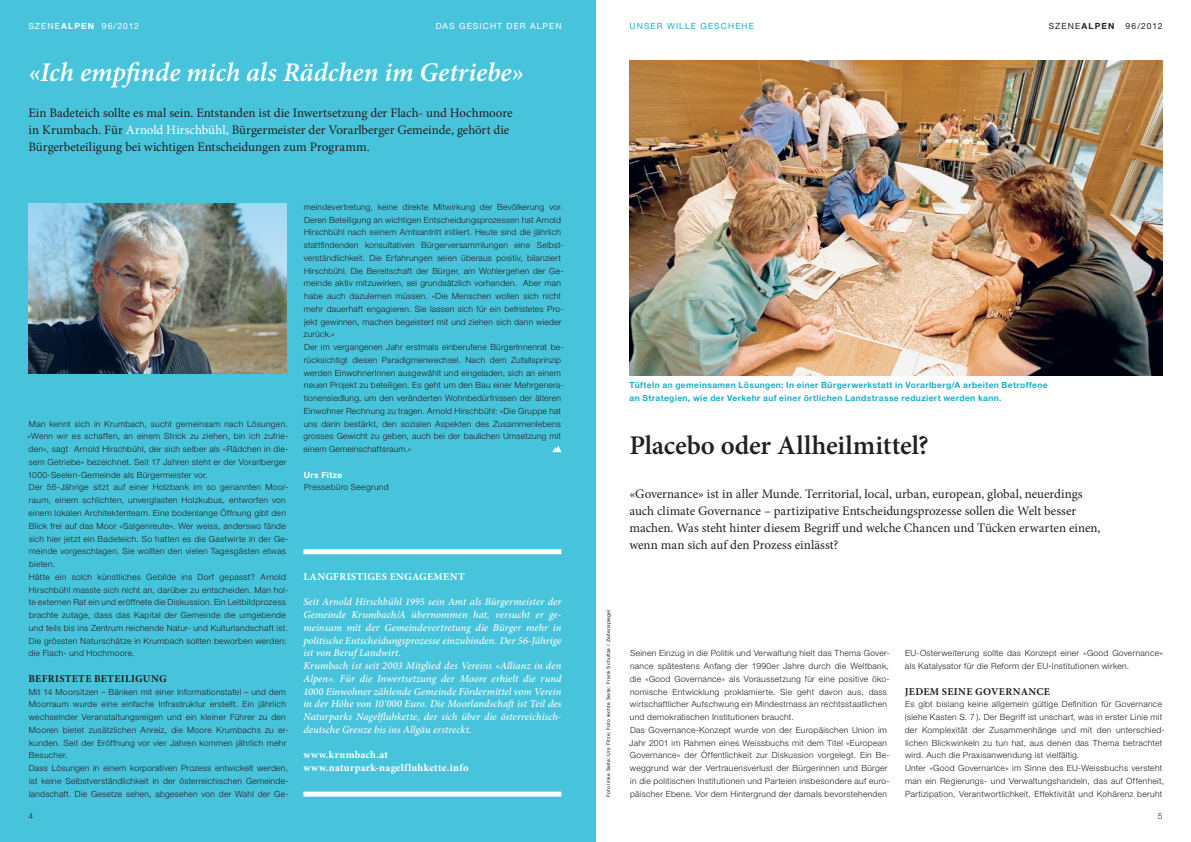
<style>
.page{position:relative;width:1191px;height:842px;background:#fff}
.page>*{position:absolute;margin:0;border:0;box-sizing:border-box;transform-origin:0 0}
.t1{font:italic 600 27px "Minion Pro";color:#fff}
.t2{font:600 27px "Minion Pro";letter-spacing:-.005em;color:#231f20}
.t3{font:13px/17px "Minion Pro";letter-spacing:-.005em;color:#231f20}
.t4{font:italic 500 10.5px/12.8px "Minion Pro";letter-spacing:.005em;color:#fff}
.t5{font:700 10.5px/12.8px "Minion Pro";letter-spacing:.06em;color:#fff}
.t6{font:700 10.5px "Minion Pro";letter-spacing:.03em;color:#231f20}
.t7{font:700 10.5px "Minion Pro";letter-spacing:.03em;color:#fff}
.t8{font:300 8.5px/12.8px "Helvetica Neue LT Pro";letter-spacing:.03em;color:#231f20}
.t9{font:700 8.5px/12.8px "Helvetica Neue LT Pro";letter-spacing:.04em;color:#1aaec8}
.t10{font:8.5px "Helvetica Neue LT Pro";letter-spacing:.125em;color:#fff}
.t11{font:8.5px "Helvetica Neue LT Pro";letter-spacing:.13em;color:#1aaec8}
.t12{font:8.5px "Helvetica Neue LT Pro";letter-spacing:.125em;color:#231f20}
.t13{font:700 8.5px "Helvetica Neue LT Pro";letter-spacing:.04em;color:#fff}
.t14{font:5px "Helvetica Neue LT Pro";letter-spacing:.05em;color:#231f20}
.s1{font-weight:700}
.s2{color:#fff}
</style>
<div class="page">
<div style="left:0;top:0;width:595px;height:842px;background:#47c4dc"></div>
<img style="left:629px;top:61px;width:533px;height:315px">
<svg style="left:552px;top:445px;width:9px;height:7px"></svg>
<div style="left:303px;top:549px;width:258px;height:5px;background:#fff"></div>
<div style="left:303px;top:792px;width:258px;height:5px;background:#fff"></div>
<img style="left:28px;top:204px;width:258px;height:170px">
<p class="t10" style="left:28px;top:20px;width:112px">SZENE<span class="s1">Alpen</span> 96/2012</p>
<p class="t10" style="left:436px;top:20px;width:127px">DAS GESICHT DER ALPEN</p>
<h1 class="t1" style="left:28px;top:53px;width:497px">«Ich empfinde mich als Rädchen im Getriebe»</h1>
<p class="t3" style="left:28px;top:104px;width:485px">Ein Badeteich sollte es mal sein. Entstanden ist die Inwertsetzung der Flach- und Hochmoore in Krumbach. Für <span class="s2">Arnold Hirschbühl,</span> Bürgermeister der Vorarlberger Gemeinde, gehört die<br>Bürgerbeteiligung bei wichtigen Entscheidungen zum Programm.</p>
<p class="t8" style="left:28px;top:417px;width:262px">Man kennt sich in Krumbach, sucht gemeinsam nach Lösungen. «Wenn wir es schaffen, an einem Strick zu ziehen, bin ich zufrie&shy;den», sagt Arnold Hirschbühl, der sich selber als «Rädchen in die&shy;sem Getriebe» bezeichnet. Seit 17 Jahren steht er der Vorarlberger 1000-Seelen-Gemeinde als Bürgermeister vor.<br>Der 56-Jährige sitzt auf einer Holzbank im so genannten Moor&shy;raum, einem schlichten, unverglasten Holzkubus, entworfen von einem lokalen Architektenteam. Eine bodenlange Öffnung gibt den Blick frei auf das Moor «Salgenreute». Wer weiss, anderswo fände sich hier jetzt ein Badeteich. So hatten es die Gastwirte in der Ge&shy;meinde vorgeschlagen. Sie wollten den vielen Tagesgästen etwas bieten.<br>Hätte ein solch künstliches Gebilde ins Dorf gepasst? Arnold Hirschbühl masste sich nicht an, darüber zu entscheiden. Man hol&shy;te externen Rat ein und eröffnete die Diskussion. Ein Leitbildprozess brachte zutage, dass das Kapital der Gemeinde die umgebende und teils bis ins Zentrum reichende Natur- und Kulturlandschaft ist.<br>Die grössten Naturschätze in Krumbach sollten beworben werden: die Flach- und Hochmoore.</p>
<p class="t6" style="left:28px;top:671px;width:140px">BEFRISTETE BETEILIGUNG</p>
<p class="t8" style="left:29px;top:685px;width:261px">Mit 14 Moorsitzen – Bänken mit einer Informationstafel – und dem Moorraum wurde eine einfache Infrastruktur erstellt. Ein jährlich wechselnder Veranstaltungsreigen und ein kleiner Führer zu den Mooren bietet zusätzlichen Anreiz, die Moore Krumbachs zu er&shy;kunden. Seit der Eröffnung vor vier Jahren kommen jährlich mehr Besucher.<br>Dass Lösungen in einem korporativen Prozess entwickelt werden, ist keine Selbstverständlichkeit in der österreichischen Gemeinde&shy;landschaft. Die Gesetze sehen, abgesehen von der Wahl der Ge-</p>
<p class="t8" style="left:28px;top:810px;width:6px">4</p>
<p class="t8" style="left:304px;top:200px;width:261px">meindevertretung, keine direkte Mitwirkung der Bevölkerung vor.<br>Deren Beteiligung an wichtigen Entscheidungsprozessen hat Arnold Hirschbühl nach seinem Amtsantritt initiiert. Heute sind die jährlich stattfindenden konsultativen Bürgerversammlungen eine Selbst&shy;verständlichkeit. Die Erfahrungen seien überaus positiv, bilanziert Hirschbühl. Die Bereitschaft der Bürger, am Wohlergehen der Ge&shy;meinde aktiv mitzuwirken, sei grundsätzlich vorhanden. Aber man habe auch dazulernen müssen. «Die Menschen wollen sich nicht mehr dauerhaft engagieren. Sie lassen sich für ein befristetes Pro&shy;jekt gewinnen, machen begeistert mit und ziehen sich dann wieder zurück.»<br>Der im vergangenen Jahr erstmals einberufene BürgerInnenrat be&shy;rücksichtigt diesen Paradigmenwechsel. Nach dem Zufallsprinzip werden EinwohnerInnen ausgewählt und eingeladen, sich an einem neuen Projekt zu beteiligen. Es geht um den Bau einer Mehrgenera&shy;tionensiedlung, um den veränderten Wohnbedürfnissen der älteren Einwohner Rechnung zu tragen. Arnold Hirschbühl: «Die Gruppe hat uns darin bestärkt, den sozialen Aspekten des Zusammenlebens grosses Gewicht zu geben, auch bei der baulichen Umsetzung mit einem Gemeinschaftsraum.»</p>
<p class="t13" style="left:304px;top:469px;width:40px">Urs Fitze</p>
<p class="t8" style="left:304px;top:481px;width:86px">Pressebüro Seegrund</p>
<p class="t7" style="left:303px;top:569px;width:163px">LANGFRISTIGES ENGAGEMENT</p>
<p class="t4" style="left:303px;top:595px;width:259px">Seit Arnold Hirschbühl 1995 sein Amt als Bürgermeister der Gemeinde Krumbach/A übernommen hat, versucht er ge&shy;meinsam mit der Gemeindevertretung die Bürger mehr in politische Entscheidungsprozesse einzubinden. Der 56-Jährige ist von Beruf Landwirt.<br>Krumbach ist seit 2003 Mitglied des Vereins «Allianz in den Alpen». Für die Inwertsetzung der Moore erhielt die rund 1000 Einwohner zählende Gemeinde Fördermittel vom Verein in der Höhe von 10‘000 Euro. Die Moorlandschaft ist Teil des Naturparks Nagelfluhkette, der sich über die österreichisch&shy;deutsche Grenze bis ins Allgäu erstreckt.</p>
<p class="t5" style="left:303px;top:748px;width:167px">WWW.KRUMBACH.AT<br>WWW.NATURPARK-NAGELFLUHKETTE.INFO</p>
<p class="t11" style="left:629px;top:20px;width:79px">UNSER WILLE GES</p>
<p class="t11" style="left:721px;top:20px;width:34px">CHEHE</p>
<p class="t12" style="left:1048px;top:20px;width:67px">SZENE<span class="s1">Alpen</span></p>
<p class="t12" style="left:1125px;top:20px;width:39px">96/2012</p>
<p class="t9" style="left:629px;top:379px;width:420px">Tüfteln an gemeinsamen Lösungen: In einer Bürgerwerkstatt in Vorarlberg/A arbeiten Betroffene an Strategien, wie der Verkehr auf einer örtlichen Landstrasse reduziert werden kann.</p>
<h1 class="t2" style="left:629px;top:427px;width:301px">Placebo oder Allheilmittel?</h1>
<p class="t3" style="left:629px;top:485px;width:472px">«Governance» ist in aller Munde. Territorial, local, urban, european, global, neuerdings auch climate Governance – partizipative Entscheidungsprozesse sollen die Welt besser machen. Was steht hinter diesem Begriff und welche Chancen und Tücken erwarten einen, wenn man sich auf den Prozess einlässt?</p>
<p class="t14" style="left:605px;top:797px;width:189px;rotate:-90deg">FOTO LINKE SEITE: URS FITZE; FOTO RECHTE SEITE: FRANK SCHULTZE / ZEITENSPIEGEL</p>
<p class="t8" style="left:629px;top:647px;width:262px">Seinen Einzug in die Politik und Verwaltung hielt das Thema Gover&shy;nance spätestens Anfang der 1990er Jahre durch die Weltbank, die «Good Governance» als Voraussetzung für eine positive öko&shy;nomische Entwicklung proklamierte. Sie geht davon aus, dass wirtschaftlicher Aufschwung ein Mindestmass an rechtsstaatlichen und demokratischen Institutionen braucht.<br>Das Governance-Konzept wurde von der Europäischen Union im Jahr 2001 im Rahmen eines Weissbuchs mit dem Titel «European Governance» der Öffentlichkeit zur Diskussion vorgelegt. Ein Be&shy;weggrund war der Vertrauensverlust der Bürgerinnen und Bürger in die politischen Institutionen und Parteien insbesondere auf euro&shy;päischer Ebene. Vor dem Hintergrund der damals bevorstehenden</p>
<p class="t8" style="left:905px;top:647px;width:260px">EU-Osterweiterung sollte das Konzept einer «Good Governance» als Katalysator für die Reform der EU-Institutionen wirken.</p>
<p class="t6" style="left:904px;top:684px;width:147px">JEDEM SEINE GOVERNANCE</p>
<p class="t8" style="left:904px;top:698px;width:261px">Es gibt bislang keine allgemein gültige Definition für Governance (siehe Kasten S. 7 ). Der Begriff ist unscharf, was in erster Linie mit der Komplexität der Zusammenhänge und mit den unterschied&shy;lichen Blickwinkeln zu tun hat, aus denen das Thema betrachtet wird. Auch die Praxisanwendung ist vielfältig.<br>Unter «Good Governance» im Sinne des EU-Weissbuchs versteht man ein Regierungs- und Verwaltungshandeln, das auf Offenheit, Partizipation, Verantwortlichkeit, Effektivität und Kohärenz beruht</p>
<p class="t8" style="left:1157px;top:810px;width:6px">5</p>
</div>
